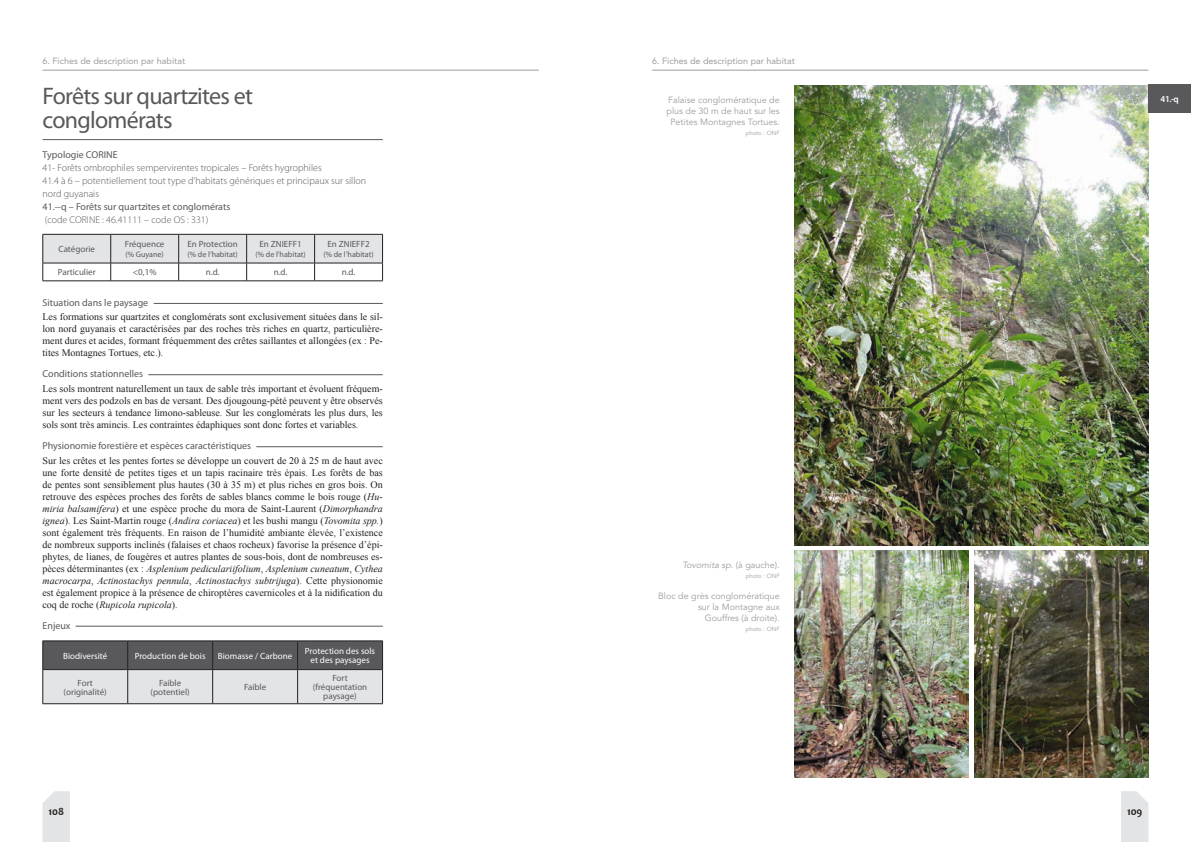
<style>
.page{position:relative;width:1191px;height:842px;background:#fff}
.page>*{position:absolute;margin:0;border:0;box-sizing:border-box;transform-origin:0 0}
.t1{font:24px/24px "Myriad Pro";letter-spacing:-.03em;color:#59595c}
.t2{font:700 11px "Candara";color:#231f21}
.t3{font:10px/12px "Times New Roman";color:#231f21;text-align:justify}
.t4{font:300 10px/13px "Myriad Pro";color:#59595c}
.t5{font:10px "Myriad Pro";color:#59595c}
.t6{font:9px/9px "Myriad Pro";color:#59595c;text-align:center}
.t7{font:9px/10.8px "Avenir";color:#9a9c9e;text-align:right}
.t8{font:9px/9px "Myriad Pro";color:#fff;text-align:center}
.t9{font:9px "Avenir";color:#9a9c9e}
.t10{font:italic 9px "Avenir";color:#9a9c9e}
.t11{font:600 9px "Myriad Pro";color:#fff}
.t12{font:8px "Myriad Pro";color:#59595c}
.t13{font:6px "Avenir";color:#9a9c9e}
.s1{font-style:italic}
.s2{font-style:normal}
</style>
<div class="page">
<hr style="left:43px;top:70px;width:496px;height:1px;background:#9a9c9e">
<svg style="left:43px;top:791px;width:27px;height:51px"></svg>
<hr style="left:652px;top:70px;width:496px;height:1px;background:#9a9c9e">
<svg style="left:1121px;top:791px;width:27px;height:51px"></svg>
<svg style="left:43px;top:641px;width:340px;height:62px;background:#a2a2a4"></svg>
<hr style="left:127px;top:670px;width:1px;height:33px;background:#231f21">
<hr style="left:212px;top:670px;width:1px;height:33px;background:#231f21">
<hr style="left:297px;top:670px;width:1px;height:33px;background:#231f21">
<hr style="left:382px;top:670px;width:1px;height:33px;background:#231f21">
<hr style="left:43px;top:669px;width:85px;height:1px;background:#231f21">
<hr style="left:43px;top:670px;width:1px;height:33px;background:#231f21">
<hr style="left:128px;top:669px;width:85px;height:1px;background:#231f21">
<hr style="left:213px;top:669px;width:85px;height:1px;background:#231f21">
<hr style="left:298px;top:669px;width:84px;height:1px;background:#231f21">
<hr style="left:43px;top:703px;width:85px;height:1px;background:#231f21">
<hr style="left:128px;top:703px;width:85px;height:1px;background:#231f21">
<hr style="left:213px;top:703px;width:85px;height:1px;background:#231f21">
<hr style="left:298px;top:703px;width:85px;height:1px;background:#231f21">
<img style="left:974px;top:551px;width:174px;height:227px">
<img style="left:794px;top:86px;width:354px;height:459px">
<hr style="left:148px;top:374px;width:235px;height:1px;background:#59595c">
<hr style="left:256px;top:446px;width:127px;height:1px;background:#59595c">
<hr style="left:76px;top:626px;width:307px;height:1px;background:#59595c">
<div style="left:1148px;top:85px;width:43px;height:28px;background:#59595c"></div>
<img style="left:794px;top:551px;width:174px;height:227px">
<svg style="left:42px;top:69px;width:341px;height:235px"></svg>
<hr style="left:43px;top:281px;width:68px;height:1px;background:#231f21">
<hr style="left:111px;top:281px;width:68px;height:1px;background:#231f21">
<hr style="left:179px;top:281px;width:68px;height:1px;background:#231f21">
<hr style="left:247px;top:281px;width:67px;height:1px;background:#231f21">
<hr style="left:314px;top:281px;width:69px;height:1px;background:#231f21">
<p class="t9" style="left:43px;top:55px;width:144px">6. Fiches de description par habitat</p>
<p class="t1" style="left:43px;top:83px;width:212px">Forêts sur quartzites et conglomérats</p>
<p class="t5" style="left:43px;top:148px;width:77px">Typologie CORINE</p>
<p class="t4" style="left:43px;top:161px;width:281px">41- Forêts ombrophiles sempervirentes tropicales – Forêts hygrophiles</p>
<p class="t4" style="left:43px;top:174px;width:325px">41.4 à 6 – potentiellement tout type d’habitats génériques et principaux sur sillon nord guyanais</p>
<p class="t5" style="left:43px;top:200px;width:189px">41.--q – Forêts sur quartzites et conglomérats</p>
<p class="t4" style="left:45px;top:213px;width:165px">(code CORINE : 46.41111 – code OS : 331)</p>
<p class="t6" style="left:59px;top:244px;width:38px">Catégorie</p>
<p class="t6" style="left:125px;top:240px;width:41px">Fréquence</p>
<p class="t12" style="left:126px;top:249px;width:40px">(% Guyane)</p>
<p class="t6" style="left:187px;top:240px;width:52px">En Protection</p>
<p class="t12" style="left:187px;top:249px;width:52px">(% de l’habitat)</p>
<p class="t6" style="left:259px;top:240px;width:44px">En ZNIEFF1</p>
<p class="t12" style="left:255px;top:249px;width:52px">(% de l’habitat)</p>
<p class="t6" style="left:327px;top:240px;width:44px">En ZNIEFF2</p>
<p class="t12" style="left:323px;top:249px;width:52px">(% de l’habitat)</p>
<p class="t6" style="left:58px;top:268px;width:39px">Particulier</p>
<p class="t6" style="left:133px;top:268px;width:25px">&lt;0,1%</p>
<p class="t6" style="left:206px;top:268px;width:15px">n.d.</p>
<p class="t6" style="left:274px;top:268px;width:15px">n.d.</p>
<p class="t6" style="left:342px;top:268px;width:15px">n.d.</p>
<p class="t5" style="left:43px;top:296px;width:107px">Situation dans le paysage</p>
<p class="t3" style="left:43px;top:311px;width:342px">Les formations sur quartzites et conglomérats sont exclusivement situées dans le sil&shy;lon nord guyanais et caractérisées par des roches très riches en quartz, particulière&shy;ment dures et acides, formant fréquemment des crêtes saillantes et allongées (ex : Pe&shy;tites Montagnes Tortues, etc.).</p>
<p class="t5" style="left:43px;top:368px;width:102px">Conditions stationnelles</p>
<p class="t3" style="left:43px;top:383px;width:342px">Les sols montrent naturellement un taux de sable très important et évoluent fréquem&shy;ment vers des podzols en bas de versant. Des djougoung-pété peuvent y être observés sur les secteurs à tendance limono-sableuse. Sur les conglomérats les plus durs, les sols sont très amincis. Les contraintes édaphiques sont donc fortes et variables.</p>
<p class="t5" style="left:43px;top:439px;width:210px">Physionomie forestière et espèces caractéristiques</p>
<p class="t3" style="left:43px;top:454px;width:342px">Sur les crêtes et les pentes fortes se développe un couvert de 20 à 25 m de haut avec une forte densité de petites tiges et un tapis racinaire très épais. Les forêts de bas de pentes sont sensiblement plus hautes (30 à 35 m) et plus riches en gros bois. On retrouve des espèces proches des forêts de sables blancs comme le bois rouge (<span class="s1">Hu&shy;miria balsamifera</span>) et une espèce proche du mora de Saint-Laurent (<span class="s1">Dimorphandra ignea</span>). Les Saint-Martin rouge (<span class="s1">Andira coriacea</span>) et les bushi mangu (<span class="s1">Tovomita spp.</span>) sont également très fréquents. En raison de l’humidité ambiante élevée, l’existence de nombreux supports inclinés (falaises et chaos rocheux) favorise la présence d’épi&shy;phytes, de lianes, de fougères et autres plantes de sous-bois, dont de nombreuses es&shy;pèces déterminantes (ex : <span class="s1">Asplenium pediculariifolium</span>, <span class="s1">Asplenium cuneatum</span>, <span class="s1">Cythea macrocarpa</span>, <span class="s1">Actinostachys pennula</span>, <span class="s1">Actinostachys subtrijuga</span>). Cette physionomie est également propice à la présence de chiroptères cavernicoles et à la nidification du coq de roche (<span class="s1">Rupicola rupicola</span>).</p>
<p class="t5" style="left:43px;top:619px;width:30px">Enjeux</p>
<p class="t8" style="left:63px;top:651px;width:45px">Biodiversité</p>
<p class="t8" style="left:135px;top:651px;width:72px">Production de bois</p>
<p class="t8" style="left:218px;top:651px;width:76px">Biomasse / Carbone</p>
<p class="t8" style="left:305px;top:646px;width:72px">Protection des sols et des paysages</p>
<p class="t6" style="left:78px;top:678px;width:17px">Fort</p>
<p class="t6" style="left:64px;top:687px;width:45px">(originalité)</p>
<p class="t6" style="left:332px;top:673px;width:17px">Fort</p>
<p class="t6" style="left:313px;top:682px;width:56px">(fréquentation paysage)</p>
<p class="t6" style="left:159px;top:678px;width:24px">Faible</p>
<p class="t6" style="left:150px;top:687px;width:41px">(potentiel)</p>
<p class="t6" style="left:244px;top:682px;width:24px">Faible</p>
<p class="t2" style="left:48px;top:805px;width:17px">108</p>
<p class="t9" style="left:652px;top:55px;width:144px">6. Fiches de description par habitat</p>
<p class="t7" style="left:666px;top:95px;width:115px;text-align:center">Falaise conglomératique de plus de 30 m de haut sur les<br>Petites Montagnes Tortues.</p>
<p class="t13" style="left:745px;top:129px;width:36px">photo : ONF</p>
<p class="t10" style="left:682px;top:559px;width:99px">Tovomita sp. <span class="s2">(à gauche)</span>.</p>
<p class="t13" style="left:745px;top:572px;width:36px">photo : ONF</p>
<p class="t7" style="left:658px;top:591px;width:123px">Bloc de grès conglomératique sur la Montagne aux<br>Gouffres (à droite).</p>
<p class="t13" style="left:745px;top:625px;width:36px">photo : ONF</p>
<p class="t11" style="left:1160px;top:93px;width:20px">41.-q</p>
<p class="t2" style="left:1127px;top:805px;width:17px">109</p>
</div>
